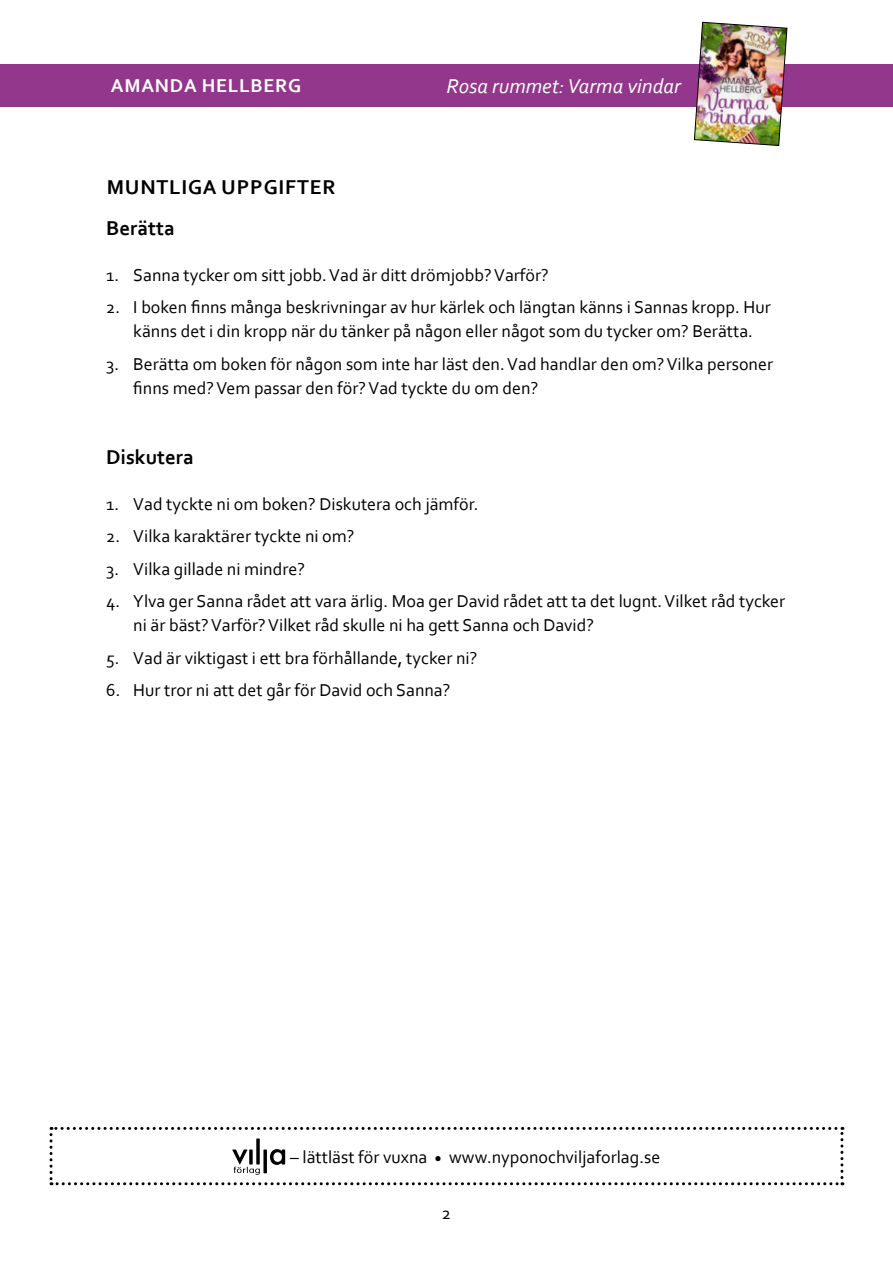
<style>
.page{position:relative;width:893px;height:1263px;background:#fff}
.page>*{position:absolute;margin:0;border:0;box-sizing:border-box;transform-origin:0 0}
.t1{font:700 21px/41px "Corbel";letter-spacing:.04em;color:#000}
.t2{font:italic 21px "Corbel";color:#fff}
.t3{font:700 21px "Corbel";color:#000}
.t4{font:700 19.5px "Corbel";letter-spacing:.04em;color:#fff}
.t5{font:18px/24px "Corbel";color:#000}
</style>
<div class="page">
<div style="left:0;top:64px;width:893px;height:42px;background:#93378d"></div>
<img style="left:694px;top:22px;width:93px;height:124px">
<svg style="left:50px;top:1127px;width:793px;height:58px"></svg>
<p class="t4" style="left:111px;top:74px;width:192px">AMANDA HELLBERG</p>
<p class="t2" style="left:446px;top:73px;width:236px">Rosa rummet: Varma vindar</p>
<p class="t1" style="left:106px;top:166px;width:231px">MUNTLIGA UPPGIFTER<br>Berätta</p>
<p class="t5" style="left:106px;top:262px;width:444px">1. Sanna tycker om sitt jobb. Vad är ditt drömjobb? Varför?</p>
<p class="t5" style="left:106px;top:295px;width:666px;text-align:center">2. I boken finns många beskrivningar av hur kärlek och längtan känns i Sannas kropp. Hur känns det i din kropp när du tänker på någon eller något som du tycker om? Berätta.</p>
<p class="t5" style="left:133px;top:351px;width:641px;text-indent:-27px">3. Berätta om boken för någon som inte har läst den. Vad handlar den om? Vilka personer finns med? Vem passar den för? Vad tyckte du om den?</p>
<p class="t3" style="left:106px;top:444px;width:89px">Diskutera</p>
<p class="t5" style="left:106px;top:491px;width:374px">1. Vad tyckte ni om boken? Diskutera och jämför.</p>
<p class="t5" style="left:106px;top:524px;width:250px">2. Vilka karaktärer tyckte ni om?</p>
<p class="t5" style="left:106px;top:556px;width:200px">3. Vilka gillade ni mindre?</p>
<p class="t5" style="left:133px;top:589px;width:653px;text-indent:-27px">4. Ylva ger Sanna rådet att vara ärlig. Moa ger David rådet att ta det lugnt. Vilket råd tycker ni är bäst? Varför? Vilket råd skulle ni ha gett Sanna och David?</p>
<p class="t5" style="left:106px;top:645px;width:372px">5. Vad är viktigast i ett bra förhållande, tycker ni?</p>
<p class="t5" style="left:106px;top:678px;width:346px">6. Hur tror ni att det går för David och Sanna?</p>
<p class="t5" style="left:290px;top:1144px;width:372px">– lättläst för vuxna <sub>•</sub> www.nyponochviljaforlag.se</p>
<p class="t5" style="left:442px;top:1200px;width:11px">2</p>
</div>
